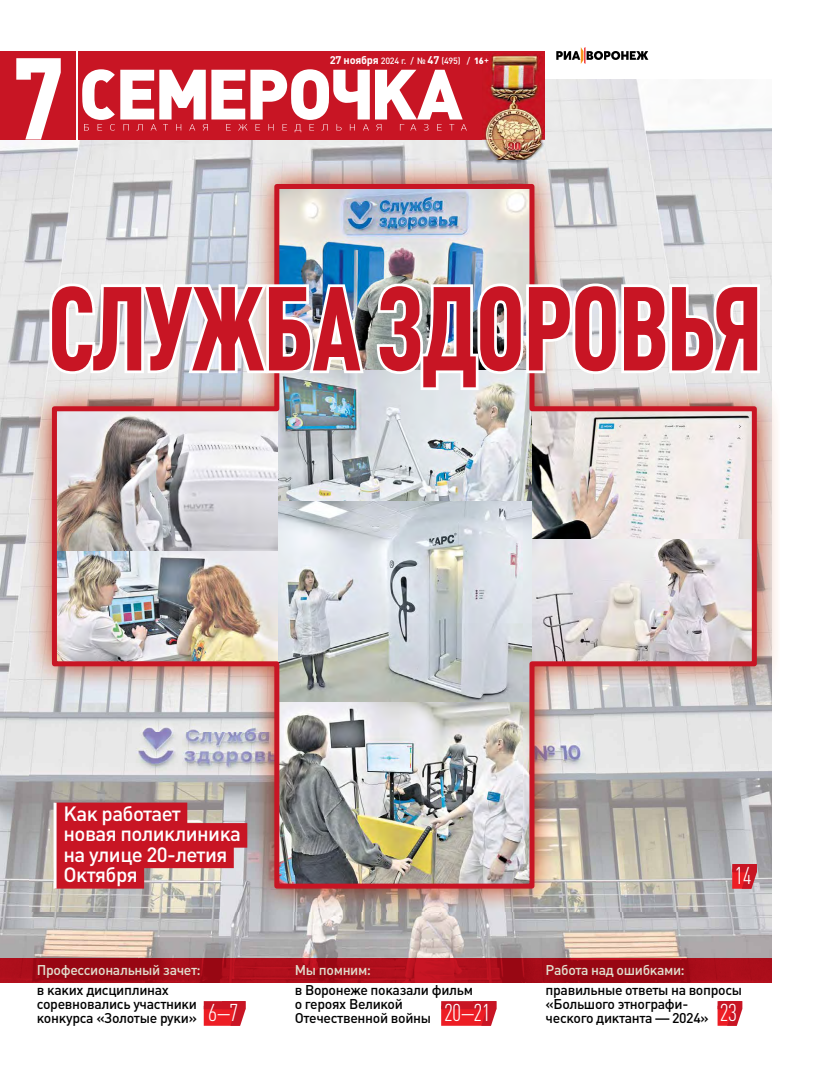
<style>
.page{position:relative;width:823px;height:1078px;background:#fff}
.page>*{position:absolute;margin:0;border:0;box-sizing:border-box;transform-origin:0 0}
.t1{font:300 condensed 24px "Free Sans";color:#fff}
.t2{font:500 20.5px/20.5px "Free Sans";letter-spacing:-.03em;color:#fff}
.t3{font:500 14px/14px "Free Sans";letter-spacing:-.025em;color:#000}
.t4{font:500 14px "Free Sans";letter-spacing:-.025em;color:#e2e0cf}
.t5{font:500 9px "Free Sans";letter-spacing:-.025em;color:#fff}
.s1{font-weight:700;font-size:11px}
.s2{font-weight:900}
</style>
<div class="page">
<img style="left:0;top:79px;width:105px;height:104px">
<img style="left:481px;top:79px;width:290px;height:82px">
<img style="left:105px;top:139px;width:376px;height:22px">
<img style="left:0;top:183px;width:35px;height:775px">
<img style="left:35px;top:911px;width:736px;height:47px">
<img style="left:29px;top:161px;width:748px;height:750px">
<div style="left:78px;top:51px;width:466px;height:88px;background:#c81524"></div>
<svg style="left:82px;top:69px;width:384px;height:63px"></svg>
<div style="left:0;top:51px;width:75px;height:88px;background:#c81524"></div>
<svg style="left:16px;top:58px;width:45px;height:81px"></svg>
<svg style="left:556px;top:47px;width:92px;height:17px"></svg>
<img style="left:481px;top:161px;width:63px;height:3px">
<img style="left:483px;top:53px;width:61px;height:86px">
<svg style="left:483px;top:57px;width:5px;height:7px"></svg>
<img style="left:0;top:958px;width:771px;height:23px">
<svg style="left:717px;top:1008px;width:1px;height:17px"></svg>
<svg style="left:718px;top:1001px;width:23px;height:24px"></svg>
<div style="left:441px;top:1005px;width:49px;height:20px;background:#ed1d24"></div>
<svg style="left:441px;top:1001px;width:31px;height:7px"></svg>
<svg style="left:472px;top:1001px;width:24px;height:24px"></svg>
<div style="left:204px;top:1005px;width:36px;height:20px;background:#ed1d24"></div>
<svg style="left:204px;top:1001px;width:18px;height:7px"></svg>
<svg style="left:222px;top:1001px;width:23px;height:24px"></svg>
<img style="left:49px;top:181px;width:709px;height:709px">
<div style="left:55px;top:802px;width:132px;height:25px;background:#c81524"></div>
<div style="left:55px;top:822px;width:192px;height:25px;background:#c81524"></div>
<div style="left:55px;top:843px;width:179px;height:24px;background:#c81524"></div>
<div style="left:55px;top:863px;width:89px;height:25px;background:#c81524"></div>
<hr style="left:54px;top:802px;width:3px;height:86px;background:#fff">
<svg style="left:47px;top:279px;width:319px;height:98px"></svg>
<svg style="left:374px;top:281px;width:388px;height:112px"></svg>
<svg style="left:52px;top:286px;width:704px;height:101px"></svg>
<p class="t5" style="left:329px;top:55px;width:160px"><span class="s1">27 ноября</span> 2024 г. / № <span class="s1">47</span> (495) / <span class="s2">16</span>+</p>
<h2 class="t2" style="left:63px;top:803px;width:179px">Как работает<br>новая поликлиника на улице 20-летия<br>Октября</h2>
<p class="t4" style="left:37px;top:962px;width:165px">Профессиональный зачет:</p>
<p class="t3" style="left:37px;top:982px;width:162px">в каких дисциплинах соревновались участники конкурса «Золотые руки»</p>
<p class="t4" style="left:294px;top:962px;width:78px">Мы помним:</p>
<p class="t3" style="left:294px;top:982px;width:180px">в Воронеже показали фильм о героях Великой<br>Отечественной войны</p>
<h1 class="t1" style="left:208px;top:1000px;width:31px">6 –7</h1>
<h1 class="t1" style="left:444px;top:1000px;width:47px">20 –21</h1>
<h1 class="t1" style="left:734px;top:863px;width:18px">14</h1>
<p class="t4" style="left:545px;top:962px;width:141px">Работа над ошибками:</p>
<p class="t3" style="left:545px;top:982px;width:198px">правильные ответы на вопросы «Большого этнографи-<br>ческого диктанта — 2024»</p>
<h1 class="t1" style="left:719px;top:1000px;width:18px">23</h1>
</div>
